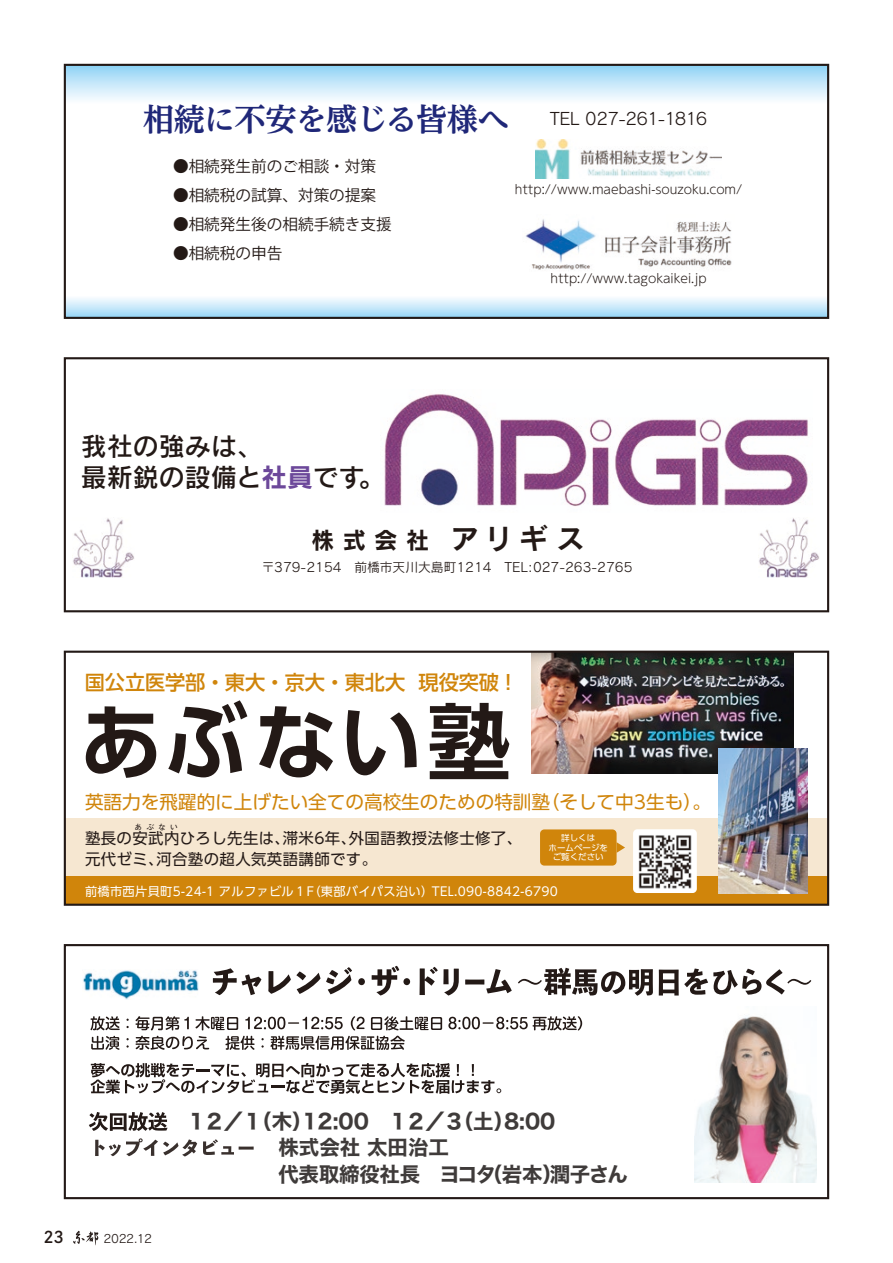
<style>
.page{position:relative;width:893px;height:1263px;background:#fff}
.page>*{position:absolute;margin:0;border:0;box-sizing:border-box;transform-origin:0 0}
.t1{font:700 82.95px "UD Shin Go Pro De";letter-spacing:.045em;color:#231916}
.t2{font:700 31.2px "UD Reimin Pr 6";letter-spacing:-.025em;color:#1f2778}
.t3{font:28.05px "Rodin Pro B";color:#231916}
.t4{font:25.95px "Rodin Pro DB";color:#231916}
.t5{font:23.4px "Rodin Pro B";color:#231916}
.t6{font:20.4px "Hiragino Sans W7";letter-spacing:-.01em;color:#3f3b3a}
.t7{font:500 20.25px "UD Shin Go Pro";letter-spacing:-.005em;color:#d0850b}
.t8{font:18.6px "UD Shin Go Pro";color:#d0850b}
.t9{font:16.8px "Rodin Pro M";letter-spacing:-.035em;color:#231916}
.t10{font:15.9px "Shuei Go Gin Std B";color:#231916}
.t11{font:15.6px "Koz Go Pro";color:#231916}
.t12{font:15.45px/21.3px "UD Shin Go Pro";letter-spacing:.025em;color:#231916}
.t13{font:12.75px "Rodin Pro M";color:#231916}
.t14{font:300 12.3px "UD Shin M Go Pr 6";color:#231916}
.t15{font:12.15px "UD Shin Go Pro";letter-spacing:.025em;color:#fff}
.t16{font:11.55px "Rodin Pro M";letter-spacing:-.035em;color:#231916}
.t17{font:8.55px/9.6px "UD Shin Go Pro";color:#fff;text-align:center}
.t18{font:7.65px "UD Shin Go Pro";color:#231916}
.s1{font-family:"Rodin Pro B";color:#6c489a}
</style>
<div class="page">
<svg style="left:73px;top:1231px;width:25px;height:14px"></svg>
<img style="left:67px;top:654px;width:759px;height:249px">
<div style="left:64px;top:651px;width:765px;height:255px;border:2px solid #231916"></div>
<svg style="left:90px;top:1016px;width:30px;height:14px"></svg>
<svg style="left:126px;top:1018px;width:3px;height:10px"></svg>
<svg style="left:136px;top:1016px;width:53px;height:14px"></svg>
<svg style="left:196px;top:1016px;width:42px;height:14px"></svg>
<svg style="left:245px;top:1017px;width:98px;height:12px"></svg>
<svg style="left:351px;top:1016px;width:14px;height:14px"></svg>
<svg style="left:371px;top:1016px;width:71px;height:14px"></svg>
<svg style="left:448px;top:1016px;width:134px;height:14px"></svg>
<svg style="left:91px;top:1036px;width:29px;height:14px"></svg>
<svg style="left:126px;top:1038px;width:3px;height:9px"></svg>
<svg style="left:136px;top:1036px;width:73px;height:14px"></svg>
<svg style="left:225px;top:1036px;width:30px;height:14px"></svg>
<svg style="left:261px;top:1038px;width:3px;height:9px"></svg>
<svg style="left:270px;top:1036px;width:135px;height:14px"></svg>
<svg style="left:90px;top:1063px;width:411px;height:31px"></svg>
<img style="left:695px;top:1016px;width:121px;height:166px">
<svg style="left:213px;top:968px;width:48px;height:27px"></svg>
<svg style="left:268px;top:971px;width:52px;height:23px"></svg>
<svg style="left:326px;top:967px;width:26px;height:27px"></svg>
<div style="left:358px;top:978px;width:7px;height:7px;background:#231916;border-radius:50%"></div>
<svg style="left:372px;top:966px;width:27px;height:29px"></svg>
<div style="left:403px;top:978px;width:7px;height:7px;background:#231916;border-radius:50%"></div>
<svg style="left:420px;top:967px;width:39px;height:28px"></svg>
<svg style="left:465px;top:969px;width:47px;height:24px"></svg>
<img style="left:83px;top:970px;width:116px;height:30px">
<svg style="left:518px;top:968px;width:135px;height:28px"></svg>
<svg style="left:659px;top:968px;width:152px;height:27px"></svg>
<svg style="left:89px;top:1112px;width:79px;height:19px"></svg>
<svg style="left:95px;top:1138px;width:102px;height:18px"></svg>
<svg style="left:203px;top:1139px;width:51px;height:16px"></svg>
<div style="left:64px;top:944px;width:765px;height:255px;border:2px solid #231916"></div>
<svg style="left:67px;top:67px;width:759px;height:249px"></svg>
<img style="left:523px;top:214px;width:211px;height:61px">
<img style="left:535px;top:140px;width:187px;height:38px">
<div style="left:64px;top:64px;width:765px;height:255px;border:2px solid #231916"></div>
<img style="left:73px;top:518px;width:61px;height:59px">
<img style="left:759px;top:518px;width:60px;height:59px">
<img style="left:384px;top:394px;width:424px;height:112px">
<div style="left:64px;top:357px;width:765px;height:255px;border:2px solid #231916"></div>
<h2 class="t2" style="left:143px;top:93px;width:367px">相続に不安を感じる皆様へ</h2>
<p class="t11" style="left:173px;top:156px;width:205px">●相続発生前のご相談・対策</p>
<p class="t11" style="left:173px;top:185px;width:205px">●相続税の試算、対策の提案</p>
<p class="t11" style="left:173px;top:214px;width:220px">●相続発生後の相続手続き支援</p>
<p class="t11" style="left:173px;top:243px;width:111px">●相続税の申告</p>
<h3 class="t9" style="left:550px;top:108px;width:159px">TEL 027-261-1816</h3>
<p class="t14" style="left:515px;top:179px;width:229px">http://www.maebashi-souzoku.com/</p>
<p class="t14" style="left:550px;top:268px;width:158px">http://www.tagokaikei.jp</p>
<h3 class="t4" style="left:81px;top:429px;width:184px">我社の強みは、</h3>
<h3 class="t4" style="left:81px;top:460px;width:285px">最新鋭の設備と<span class="s1">社員</span>です</h3>
<h3 class="t4" style="left:358px;top:460px;width:28px">。</h3>
<h3 class="t3" style="left:451px;top:520px;width:136px">アリギス</h3>
<h3 class="t5" style="left:311px;top:525px;width:143px">株式会社　</h3>
<p class="t13" style="left:262px;top:558px;width:372px">〒379-2154　前橋市天川大島町1214　TEL:027-263-2765</p>
<h3 class="t7" style="left:85px;top:665px;width:322px">国公立医学部・東大・京大・東北大</h3>
<h3 class="t7" style="left:419px;top:665px;width:101px">現役突破!</h3>
<h1 class="t1" style="left:80px;top:675px;width:432px">あぶない塾</h1>
<h3 class="t8" style="left:85px;top:787px;width:467px">英語力を飛躍的に上げたい全ての高校生のための特訓塾</h3>
<h3 class="t8" style="left:541px;top:787px;width:172px">（そして中3生も。(</h3>
<p class="t18" style="left:135px;top:820px;width:45px">あぶない</p>
<p class="t12" style="left:156px;top:827px;width:222px;text-indent:126px">滞米6年、<br>河合塾の超人気英語講師です。</p>
<p class="t12" style="left:349px;top:827px;width:175px">外国語教授法修士修了、</p>
<p class="t12" style="left:85px;top:827px;width:206px">塾長の安武内ひろし先生は、</p>
<p class="t12" style="left:85px;top:848px;width:80px">元代ゼミ、</p>
<p class="t17" style="left:549px;top:833px;width:61px">詳しくは<br>ホームページをご覧ください</p>
<p class="t15" style="left:85px;top:881px;width:474px">前橋市西片貝町5-24-1 アルファビル１（F 東部バイパス沿い）TEL.090-8842-6790</p>
<p class="t10" style="left:44px;top:1226px;width:22px">23</p>
<p class="t16" style="left:104px;top:1231px;width:50px">2022.12</p>
<h3 class="t6" style="left:186px;top:1105px;width:78px">１２／１</h3>
<h3 class="t6" style="left:302px;top:1105px;width:163px">12:00　１２／３</h3>
<h3 class="t6" style="left:251px;top:1105px;width:63px">（木）</h3>
<h3 class="t6" style="left:453px;top:1105px;width:63px">（土(</h3>
<h3 class="t6" style="left:504px;top:1105px;width:53px">8:00</h3>
<h3 class="t6" style="left:278px;top:1131px;width:172px">株式会社太田治工</h3>
<h3 class="t6" style="left:278px;top:1158px;width:219px">代表取締役社長　ヨコタ</h3>
<h3 class="t6" style="left:482px;top:1158px;width:148px">（岩本潤子さん</h3>
<h3 class="t6" style="left:542px;top:1158px;width:22px">）</h3>
</div>
